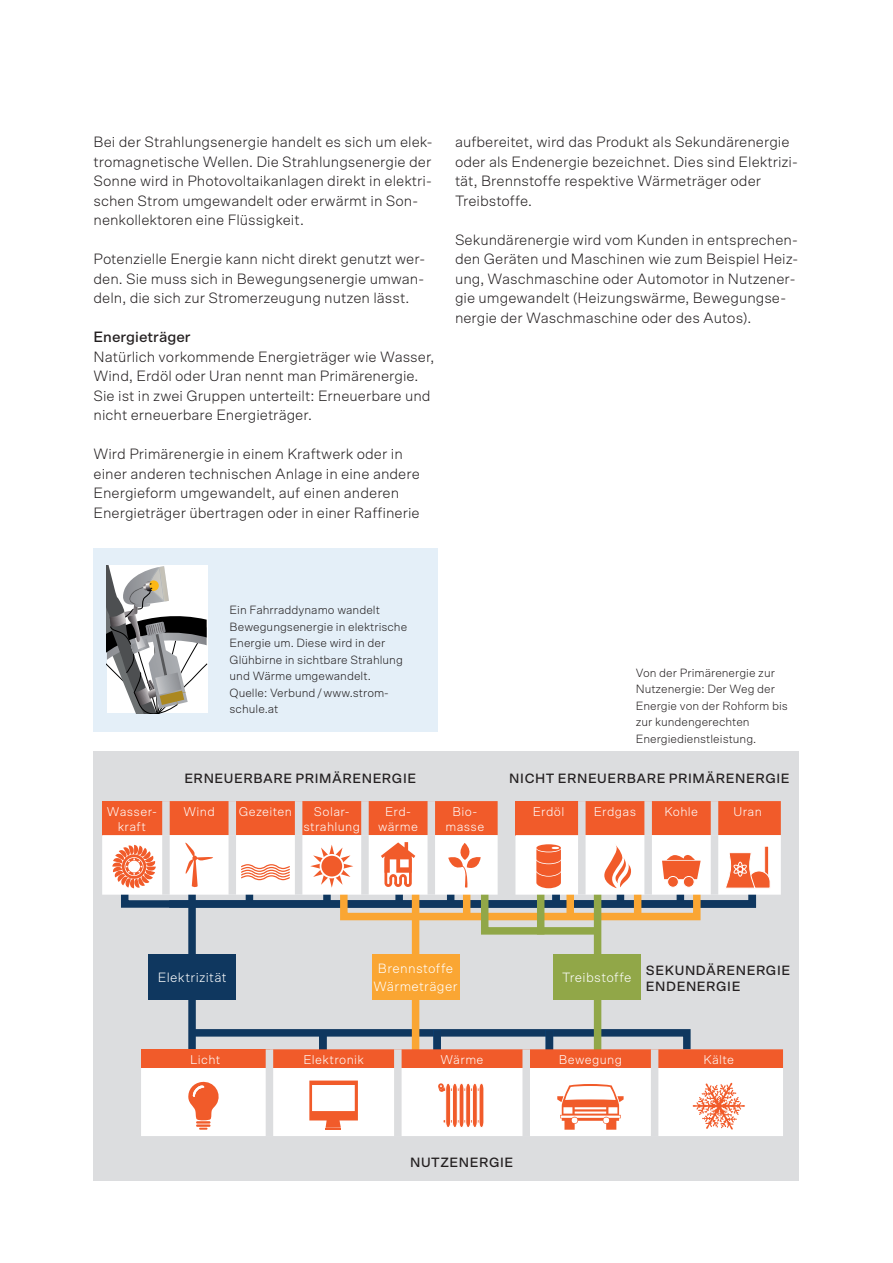
<style>
.page{position:relative;width:893px;height:1263px;background:#fff}
.page>*{position:absolute;margin:0;border:0;box-sizing:border-box;transform-origin:0 0}
.ECH_10_Lauftext{font:300 15px/19.5px "Scto Grotesk A";color:#231f20}
.ECH_10_Untertitel{font:500 15px "Scto Grotesk A";color:#231f20}
.t1{font:500 13.5px/16.2px "Scto Grotesk A";letter-spacing:.04em;color:#231f20}
.t2{font:300 13.5px/18px "Scto Grotesk A";letter-spacing:.025em;color:#fff;text-align:center}
.t3{font:300 12.75px/15.3px "Scto Grotesk A";letter-spacing:.025em;color:#fff;text-align:center}
.ECH_8_Marginalien{font:300 12px/16.5px "Scto Grotesk A";color:#231f20}
</style>
<div class="page">
<div style="left:94px;top:549px;width:344px;height:183px;background:#e4eff8"></div>
<svg style="left:107px;top:565px;width:100px;height:148px;background:#b0b0ae"></svg>
<div style="left:94px;top:752px;width:705px;height:429px;background:#dcdddf"></div>
<div style="left:188px;top:883px;width:8px;height:179px;background:#0f375f"></div>
<div style="left:149px;top:954px;width:87px;height:46px;background:#0f375f"></div>
<div style="left:412px;top:886px;width:7px;height:173px;background:#faa633"></div>
<div style="left:372px;top:954px;width:87px;height:46px;background:#faa633"></div>
<div style="left:594px;top:886px;width:7px;height:173px;background:#91a748"></div>
<div style="left:553px;top:954px;width:87px;height:46px;background:#91a748"></div>
<svg style="left:102px;top:801px;width:679px;height:137px"></svg>
<svg style="left:141px;top:1025px;width:642px;height:111px"></svg>
<p class="ECH_10_Lauftext" style="left:94px;top:132px;width:341px">Bei der Strahlungsenergie handelt es sich um elek&shy;tromagnetische Wellen. Die Strahlungsenergie der Sonne wird in Photovoltaikanlagen direkt in elektri&shy;schen Strom umgewandelt oder erwärmt in Son&shy;nenkollektoren eine Flüssigkeit.</p>
<p class="ECH_10_Lauftext" style="left:94px;top:249px;width:333px;text-align:justify">Potenzielle Energie kann nicht direkt genutzt wer&shy;den. Sie muss sich in Bewegungsenergie umwan&shy;deln, die sich zur Stromerzeugung nutzen lässt.</p>
<p class="ECH_10_Untertitel" style="left:94px;top:328px;width:99px">Energieträger</p>
<p class="ECH_10_Lauftext" style="left:94px;top:346px;width:342px">Natürlich vorkommende Energieträger wie Wasser, Wind, Erdöl oder Uran nennt man Primärenergie.<br>Sie ist in zwei Gruppen unterteilt: Erneuerbare und nicht erneuerbare Energieträger.</p>
<p class="ECH_10_Lauftext" style="left:94px;top:444px;width:328px">Wird Primärenergie in einem Kraftwerk oder in einer anderen technischen Anlage in eine andere Energieform umgewandelt, auf einen anderen Energieträger übertragen oder in einer Raffinerie</p>
<p class="ECH_10_Lauftext" style="left:455px;top:132px;width:344px">aufbereitet, wird das Produkt als Sekundärenergie oder als Endenergie bezeichnet. Dies sind Elektrizi&shy;tät, Brennstoffe respektive Wärmeträger oder Treibstoffe.</p>
<p class="ECH_10_Lauftext" style="left:455px;top:229px;width:345px">Sekundärenergie wird vom Kunden in entsprechen&shy;den Geräten und Maschinen wie zum Beispiel Heiz&shy;ung, Waschmaschine oder Automotor in Nutzener&shy;gie umgewandelt (Heizungswärme, Bewegungse&shy;nergie der Waschmaschine oder des Autos).</p>
<p class="ECH_8_Marginalien" style="left:230px;top:602px;width:179px">Ein Fahrraddynamo wandelt<br>Bewegungsenergie in elektrische<br>Energie um. Diese wird in der<br>Glühbirne in sichtbare Strahlung und Wärme umgewandelt.</p>
<p class="ECH_8_Marginalien" style="left:230px;top:684px;width:161px">Quelle: Verbund/www.strom&shy;schule.at</p>
<p class="ECH_8_Marginalien" style="left:636px;top:664px;width:154px">Von der Primärenergie zur<br>Nutzenergie: Der Weg der<br>Energie von der Rohform bis zur kundengerechten<br>Energiedienstleistung.</p>
<p class="t1" style="left:184px;top:770px;width:233px">ERNEUERBARE PRIMÄRENERGIE</p>
<p class="t1" style="left:509px;top:770px;width:282px">NICHT ERNEUERBARE PRIMÄRENERGIE</p>
<p class="t3" style="left:107px;top:803px;width:51px">Wasser&shy;kraft</p>
<p class="t3" style="left:183px;top:803px;width:33px">Wind</p>
<p class="t3" style="left:239px;top:803px;width:55px">Gezeiten</p>
<p class="t3" style="left:303px;top:803px;width:58px">Solar&shy;strahlung</p>
<p class="t3" style="left:378px;top:803px;width:42px">Erd&shy;wärme</p>
<p class="t3" style="left:445px;top:803px;width:40px">Bio&shy;masse</p>
<p class="t3" style="left:533px;top:803px;width:33px">Erdöl</p>
<p class="t3" style="left:594px;top:803px;width:44px">Erdgas</p>
<p class="t3" style="left:664px;top:803px;width:35px">Kohle</p>
<p class="t3" style="left:733px;top:803px;width:30px">Uran</p>
<p class="t2" style="left:158px;top:968px;width:70px">Elektrizität</p>
<p class="t2" style="left:373px;top:959px;width:86px">Brennstoffe<br>Wärmeträger</p>
<p class="t2" style="left:562px;top:968px;width:71px">Treibstoffe</p>
<p class="t1" style="left:646px;top:962px;width:146px">SEKUNDÄRENERGIE<br>ENDENERGIE</p>
<p class="t3" style="left:190px;top:1051px;width:32px">Licht</p>
<p class="t3" style="left:303px;top:1051px;width:62px">Elektronik</p>
<p class="t3" style="left:440px;top:1051px;width:45px">Wärme</p>
<p class="t3" style="left:559px;top:1051px;width:65px">Bewegung</p>
<p class="t3" style="left:703px;top:1051px;width:32px">Kälte</p>
<p class="t1" style="left:410px;top:1154px;width:105px">NUTZENERGIE</p>
</div>
